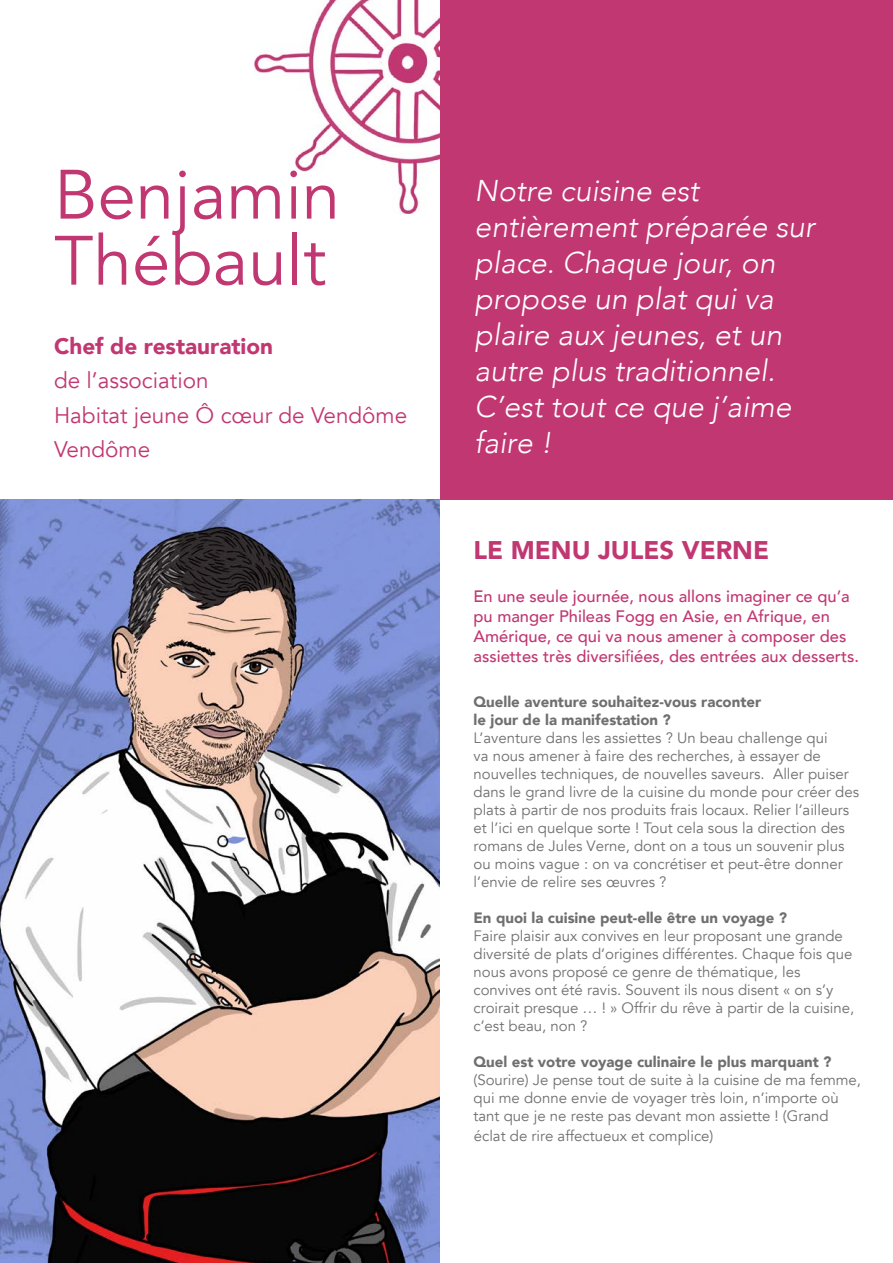
<style>
.page{position:relative;width:893px;height:1263px;background:#fff}
.page>*{position:absolute;margin:0;border:0;box-sizing:border-box;transform-origin:0 0}
.t1{font:69px/66px "Avenir";color:#c13772}
.t2{font:italic 300 30px/36px "Avenir";color:#fff}
.t3{font:900 25.5px "Avenir";color:#c13772}
.t4{font:22.5px/34.5px "Avenir";color:#c13772}
.t5{font:900 22.5px "Avenir";color:#c13772}
.t6{font:500 16.5px/19.8px "Avenir";color:#c13772}
.t7{font:15px/18px "Avenir";color:#706f6f}
.t8{font:900 15px/18px "Avenir";color:#706f6f}
.s1{font-weight:400}
</style>
<div class="page">
<img style="left:254px;top:0;width:186px;height:214px">
<div style="left:440px;top:0;width:453px;height:500px;background:#c13772"></div>
<img style="left:0;top:500px;width:440px;height:763px">
<h1 class="t1" style="left:54px;top:163px;width:288px">Benjamin<br>Thébault</h1>
<h3 class="t5" style="left:54px;top:326px;width:221px">Chef de restauration</h3>
<h3 class="t4" style="left:54px;top:363px;width:355px">de l’association<br>Habitat jeune Ô cœur de Vendôme<br>Vendôme</h3>
<h2 class="t2" style="left:475px;top:173px;width:342px">Notre cuisine est entièrement préparée sur place. Chaque jour, on propose un plat qui va plaire aux jeunes, et un autre plus traditionnel.<br>C’est tout ce que j’aime faire !</h2>
<h3 class="t3" style="left:473px;top:528px;width:297px">LE MENU JULES VERNE</h3>
<p class="t6" style="left:473px;top:586px;width:387px">En une seule journée, nous allons imaginer ce qu’a pu manger Phileas Fogg en Asie, en Afrique, en Amérique, ce qui va nous amener à composer des assiettes très diversi<span class="s1">f</span>iées, des entrées aux desserts.</p>
<p class="t8" style="left:473px;top:692px;width:289px">Quelle aventure souhaitez-vous raconter le jour de la manifestation ?</p>
<p class="t7" style="left:473px;top:729px;width:387px">L’aventure dans les assiettes ? Un beau challenge qui<br>va nous amener à faire des recherches, à essayer de nouvelles techniques, de nouvelles saveurs. Aller puiser dans le grand livre de la cuisine du monde pour créer des plats à partir de nos produits frais locaux. Relier l’ailleurs et l’ici en quelque sorte ! Tout cela sous la direction des romans de Jules Verne, dont on a tous un souvenir plus ou moins vague : on va concrétiser et peut-être donner l’envie de relire ses œuvres ?</p>
<p class="t8" style="left:473px;top:908px;width:315px">En quoi la cuisine peut-elle être un voyage ?</p>
<p class="t7" style="left:473px;top:927px;width:382px">Faire plaisir aux convives en leur proposant une grande diversité de plats d’origines différentes. Chaque fois que nous avons proposé ce genre de thématique, les convives ont été ravis. Souvent ils nous disent « on s’y croirait presque … ! » Offrir du rêve à partir de la cuisine, c’est beau, non ?</p>
<p class="t8" style="left:473px;top:1052px;width:360px">Quel est votre voyage culinaire le plus marquant ?</p>
<p class="t7" style="left:473px;top:1071px;width:389px">(Sourire) Je pense tout de suite à la cuisine de ma femme, qui me donne envie de voyager très loin, n’importe où tant que je ne reste pas devant mon assiette ! (Grand</p>
<p class="t7" style="left:474px;top:1127px;width:241px">éclat de rire affectueux et complice)</p>
</div>
